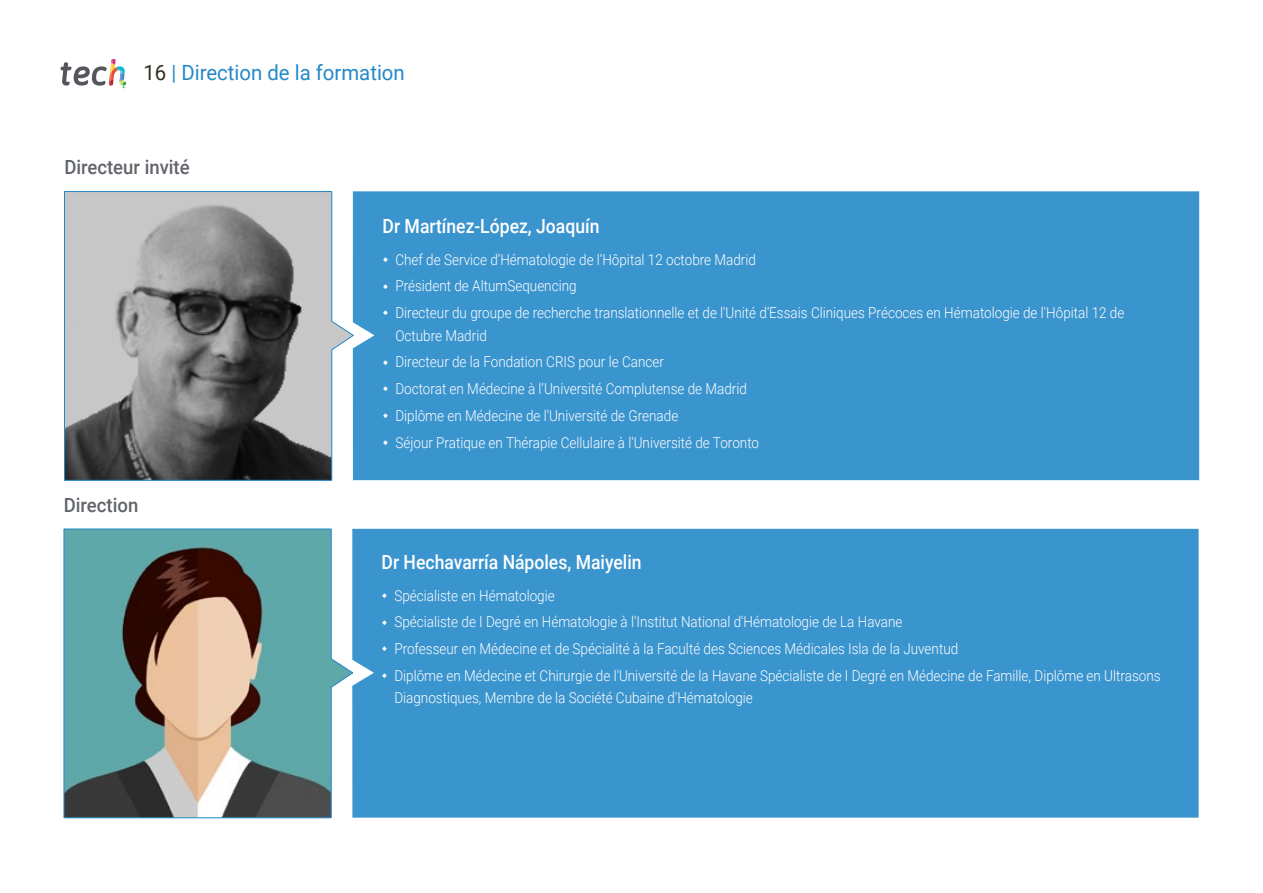
<style>
.page{position:relative;width:1263px;height:893px;background:#fff}
.page>*{position:absolute;margin:0;border:0;box-sizing:border-box;transform-origin:0 0}
.t1{font:21px "Roboto";color:#2488c9}
.t2{font:500 19.5px "Roboto";color:#fff;scale:.9 1}
.t3{font:500 19.5px "Roboto";color:#61646a;scale:.95 1}
.t4{font:300 15px/26.7px "Roboto";color:#fff;scale:.9 1}
.s1{color:#312e20}
</style>
<div class="page">
<svg style="left:61px;top:59px;width:65px;height:29px"></svg>
<div style="left:354px;top:191px;width:845px;height:289px;background:#3a94ce"></div>
<svg style="left:64px;top:191px;width:290px;height:290px;background:#8f9192"></svg>
<div style="left:353px;top:529px;width:845px;height:289px;background:#3a94ce"></div>
<svg style="left:64px;top:529px;width:289px;height:289px;background:#7d9792"></svg>
<svg style="left:383px;top:257px;width:5px;height:5px"></svg>
<svg style="left:383px;top:284px;width:5px;height:5px"></svg>
<svg style="left:383px;top:310px;width:5px;height:5px"></svg>
<svg style="left:383px;top:360px;width:5px;height:5px"></svg>
<svg style="left:383px;top:386px;width:5px;height:5px"></svg>
<svg style="left:383px;top:413px;width:5px;height:5px"></svg>
<svg style="left:383px;top:440px;width:5px;height:5px"></svg>
<svg style="left:382px;top:593px;width:5px;height:5px"></svg>
<svg style="left:382px;top:620px;width:5px;height:5px"></svg>
<svg style="left:382px;top:646px;width:5px;height:5px"></svg>
<svg style="left:382px;top:673px;width:5px;height:5px"></svg>
<h1 class="t1" style="left:144px;top:57px;width:263px"><span class="s1">16</span> | Direction de la formation</h1>
<h2 class="t3" style="left:64px;top:154px;width:133px">Directeur invité</h2>
<h2 class="t3" style="left:64px;top:491px;width:80px">Direction</h2>
<h2 class="t2" style="left:383px;top:212px;width:242px">Dr Martínez-López, Joaquín</h2>
<p class="t4" style="left:395px;top:245px;width:811px">Chef de Service d’Hématologie de l’Hôpital 12 octobre Madrid<br>Président de AltumSequencing<br>Directeur du groupe de recherche translationnelle et de l'Unité d'Essais Cliniques Précoces en Hématologie de l'Hôpital 12 de</p>
<p class="t4" style="left:395px;top:321px;width:406px">Octubre Madrid<br>Directeur de la Fondation CRIS pour le Cancer<br>Doctorat en Médecine à l’Université Complutense de Madrid Diplôme en Médecine de l'Université de Grenade<br>Séjour Pratique en Thérapie Cellulaire à l'Université de Toronto</p>
<h2 class="t2" style="left:382px;top:548px;width:290px">Dr Hechavarría Nápoles, Maiyelin</h2>
<p class="t4" style="left:394px;top:581px;width:853px">Spécialiste en Hématologie<br>Spécialiste de I Degré en Hématologie à l'Institut National d'Hématologie de La Havane<br>Professeur en Médecine et de Spécialité à la Faculté des Sciences Médicales Isla de la Juventud<br>Diplôme en Médecine et Chirurgie de l'Université de la Havane Spécialiste de I Degré en Médecine de Famille, Diplôme en Ultrasons</p>
<p class="t4" style="left:394px;top:684px;width:400px">Diagnostiques, Membre de la Société Cubaine d'Hématologie</p>
</div>
